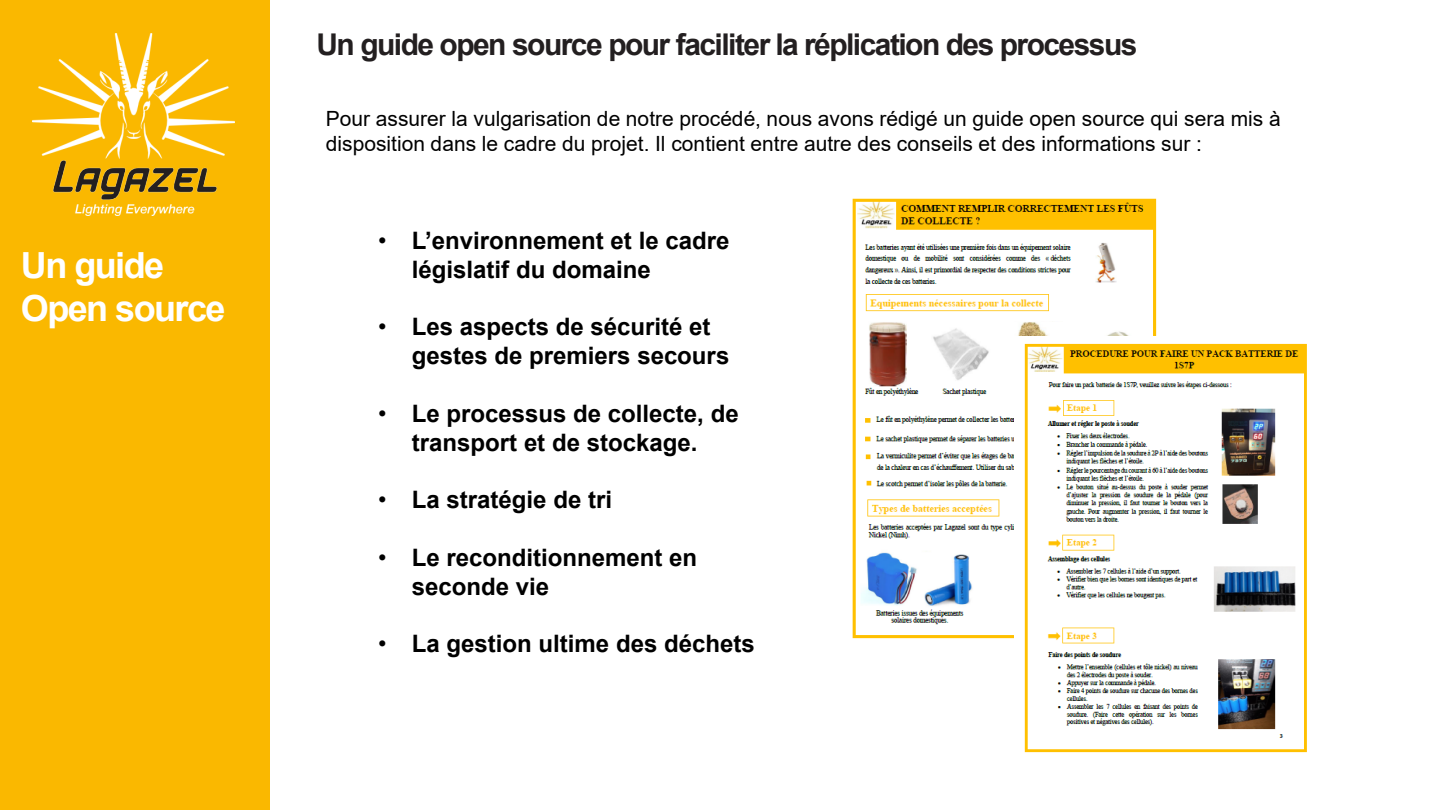
<style>
.page{position:relative;width:1440px;height:810px;background:#fff}
.page>*{position:absolute;margin:0;border:0;box-sizing:border-box;transform-origin:0 0}
.t1{font:700 36px/43.2px "Arial";letter-spacing:-.045em;color:#fff}
.t2{font:700 30px "Arial";letter-spacing:-.05em;color:#231f20}
.t3{font:700 24px/28.8px "Arial";color:#000}
.t4{font:21px/25.2px "Arial";color:#000}
.s1{font-weight:400}
</style>
<div class="page">
<div style="left:0;top:0;width:270px;height:810px;background:#fab800"></div>
<img style="left:32px;top:33px;width:203px;height:183px">
<img style="left:852px;top:198px;width:305px;height:441px">
<img style="left:1015px;top:336px;width:292px;height:417px">
<p class="t1" style="left:21px;top:244px;width:206px">Un guide<br>Open source</p>
<p class="t2" style="left:316px;top:24px;width:823px">Un guide open source pour faciliter la réplication des processus</p>
<p class="t4" style="left:326px;top:106px;width:956px">Pour assurer la vulgarisation de notre procédé, nous avons rédigé un guide open source qui sera mis à disposition dans le cadre du projet. Il contient entre autre des conseils et des informations sur :</p>
<p class="t3" style="left:412px;top:226px;width:319px;text-indent:-34px"><span class="s1">•</span> L’environnement et le cadre législatif du domaine</p>
<p class="t3" style="left:412px;top:313px;width:319px;text-indent:-34px"><span class="s1">•</span> Les aspects de sécurité et gestes de premiers secours</p>
<p class="t3" style="left:378px;top:399px;width:362px;text-align:center"><span class="s1">•</span> Le processus de collecte, de transport et de stockage.</p>
<p class="t3" style="left:378px;top:486px;width:235px"><span class="s1">•</span> La stratégie de tri</p>
<p class="t3" style="left:412px;top:543px;width:287px;text-indent:-34px"><span class="s1">•</span> Le reconditionnement en seconde vie</p>
<p class="t3" style="left:378px;top:630px;width:378px"><span class="s1">•</span> La gestion ultime des déchets</p>
</div>
